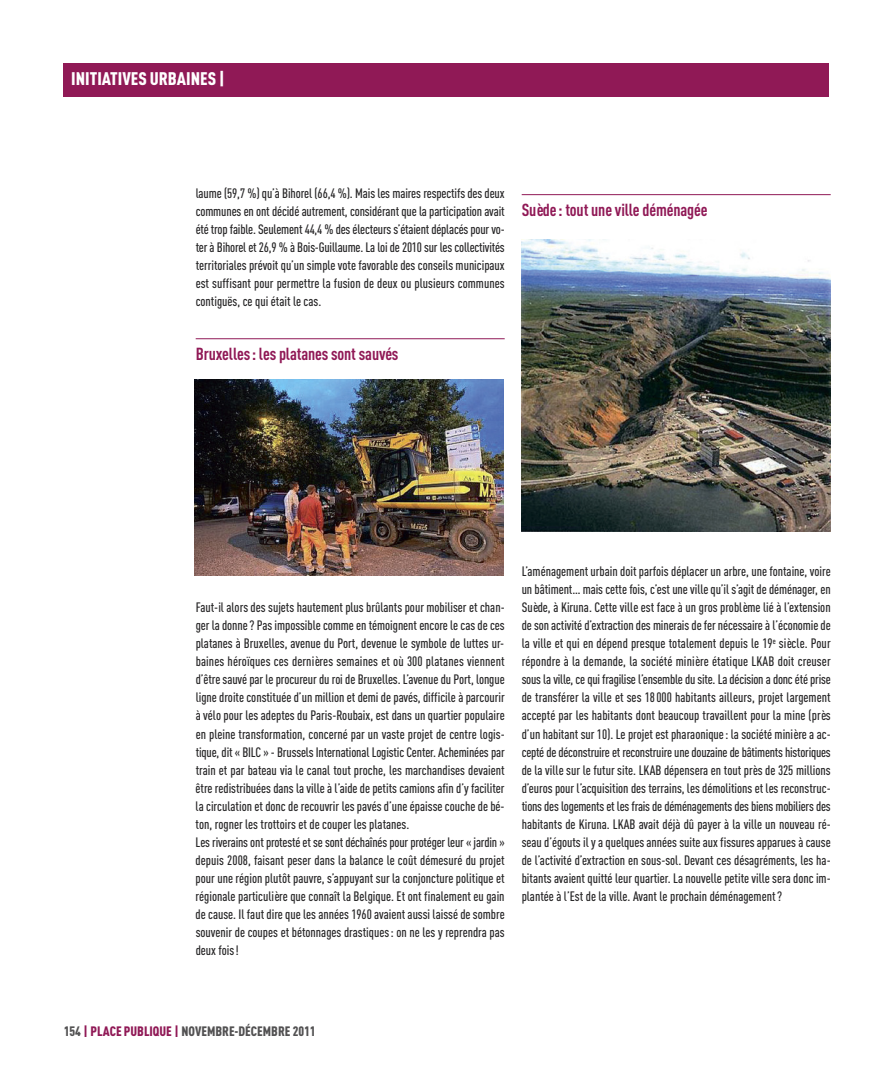
<style>
.page{position:relative;width:893px;height:1085px;background:#fff}
.page>*{position:absolute;margin:0;border:0;box-sizing:border-box;transform-origin:0 0}
.t1{font:900 18px "DIN Cond";color:#fff}
.t2{font:700 17.25px "DIN Cond";letter-spacing:-.01em;color:#901956}
.t3{font:500 13.5px/18px "DIN Cond";color:#272627;text-align:justify}
.t4{font:900 13.5px "DIN Cond";color:#525152}
.s1{color:#901956}
</style>
<div class="page">
<div style="left:64px;top:64px;width:765px;height:33px;background:#901956"></div>
<hr style="left:196px;top:338px;width:309px;height:1px;background:#901956">
<hr style="left:522px;top:194px;width:309px;height:1px;background:#901956">
<img style="left:194px;top:380px;width:309px;height:195px">
<img style="left:522px;top:239px;width:309px;height:293px">
<h1 class="t1" style="left:71px;top:68px;width:155px">INITIATIVES URBAINES |</h1>
<p class="t3" style="left:196px;top:184px;width:310px">laume (59,7 %) qu’à Bihorel (66,4 %). Mais les maires respectifs des deux communes en ont décidé autrement, considérant que la participation avait été trop faible. Seulement 44,4 % des électeurs s’étaient déplacés pour vo&shy;ter à Bihorel et 26,9 % à Bois-Guillaume. La loi de 2010 sur les collectivités territoriales prévoit qu’un simple vote favorable des conseils municipaux est suffisant pour permettre la fusion de deux ou plusieurs communes contiguës, ce qui était le cas.</p>
<p class="t2" style="left:196px;top:344px;width:204px">Bruxelles: les platanes sont sauvés</p>
<p class="t2" style="left:522px;top:200px;width:187px">Suède: tout une ville déménagée</p>
<p class="t3" style="left:196px;top:598px;width:311px;text-align:left">Faut-il alors des sujets hautement plus brûlants pour mobiliser et chan&shy;ger la donne? Pas impossible comme en témoignent encore le cas de ces platanes à Bruxelles, avenue du Port, devenue le symbole de luttes ur&shy;baines héroïques ces dernières semaines et où 300 platanes viennent d’être sauvé par le procureur du roi de Bruxelles. L’avenue du Port, longue ligne droite constituée d’un million et demi de pavés, difficile à parcourir à vélo pour les adeptes du Paris-Roubaix, est dans un quartier populaire en pleine transformation, concerné par un vaste projet de centre logis&shy;tique, dit « BILC » - Brussels International Logistic Center. Acheminées par train et par bateau via le canal tout proche, les marchandises devaient être redistribuées dans la ville à l’aide de petits camions afin d’y faciliter la circulation et donc de recouvrir les pavés d’une épaisse couche de bé&shy;ton, rogner les trottoirs et de couper les platanes.<br>Les riverains ont protesté et se sont déchaînés pour protéger leur « jardin » depuis 2008, faisant peser dans la balance le coût démesuré du projet pour une région plutôt pauvre, s’appuyant sur la conjoncture politique et régionale particulière que connaît la Belgique. Et ont finalement eu gain de cause. Il faut dire que les années 1960 avaient aussi laissé de sombre souvenir de coupes et bétonnages drastiques: on ne les y reprendra pas deux fois!</p>
<p class="t3" style="left:522px;top:562px;width:310px">L’aménagement urbain doit parfois déplacer un arbre, une fontaine, voire un bâtiment… mais cette fois, c’est une ville qu’il s’agit de déménager, en Suède, à Kiruna. Cette ville est face à un gros problème lié à l’extension de son activité d’extraction des minerais de fer nécessaire à l’économie de la ville et qui en dépend presque totalement depuis le 19<sup>e</sup> siècle. Pour répondre à la demande, la société minière étatique LKAB doit creuser sous la ville, ce qui fragilise l’ensemble du site. La décision a donc été prise de transférer la ville et ses 18000 habitants ailleurs, projet largement accepté par les habitants dont beaucoup travaillent pour la mine (près d’un habitant sur 10). Le projet est pharaonique: la société minière a ac&shy;cepté de déconstruire et reconstruire une douzaine de bâtiments historiques de la ville sur le futur site. LKAB dépensera en tout près de 325 millions d’euros pour l’acquisition des terrains, les démolitions et les reconstruc&shy;tions des logements et les frais de déménagements des biens mobiliers des habitants de Kiruna. LKAB avait déjà dû payer à la ville un nouveau ré&shy;seau d’égouts il y a quelques années suite aux fissures apparues à cause de l’activité d’extraction en sous-sol. Devant ces désagréments, les ha&shy;bitants avaient quitté leur quartier. La nouvelle petite ville sera donc im&shy;plantée à l’Est de la ville. Avant le prochain déménagement?</p>
<p class="t4" style="left:64px;top:1022px;width:253px">154 <span class="s1">| PLACE PUBLIQUE |</span> NOVEMBRE-DÉCEMBRE 2011</p>
</div>
